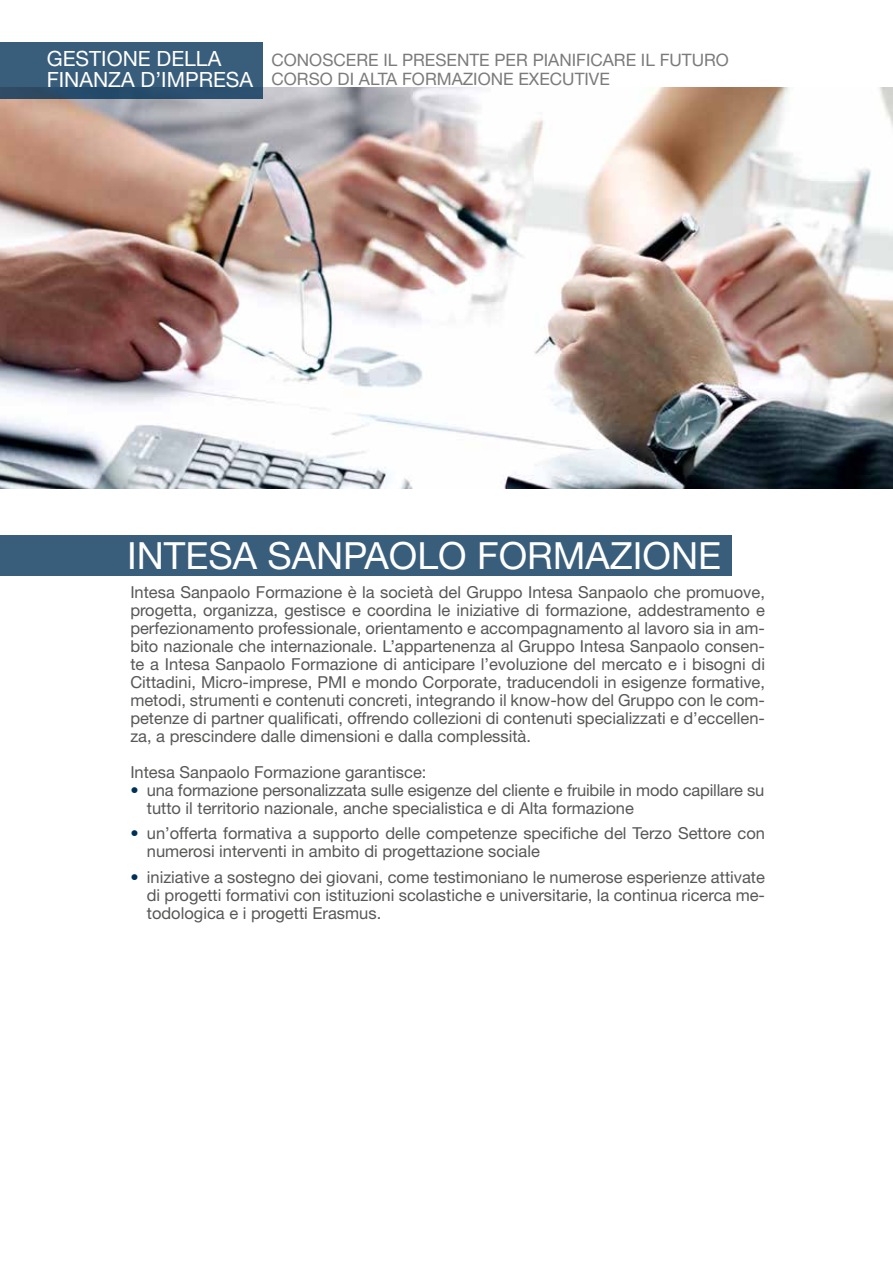
<style>
.page{position:relative;width:893px;height:1263px;background:#fff}
.page>*{position:absolute;margin:0;border:0;box-sizing:border-box;transform-origin:0 0}
.t1{font:37.5px "Helvetica Neue LT Std";color:#fff}
.t2{font:21px/21px "Helvetica Neue LT Std";color:#fff}
.t3{font:17.1px/18.1px "Helvetica Neue LT Std";color:#7c7b7b}
.t4{font:16.5px/18px "Helvetica Neue LT Std";color:#575756;text-align:justify}
.s1{color:#003057}
</style>
<div class="page">
<div style="left:0;top:535px;width:731px;height:40px;background:#395e7c"></div>
<img style="left:0;top:88px;width:893px;height:400px">
<div style="left:0;top:43px;width:263px;height:56px;background:linear-gradient(to bottom,#3e6481,#2e5170)"></div>
<p class="t2" style="left:47px;top:48px;width:208px">GESTIONE DELLA<br>FINANZA D’IMPRESA</p>
<p class="t3" style="left:271px;top:51px;width:459px">CONOSCERE IL PRESENTE PER PIANIFICARE IL FUTURO<br>CORSO DI ALTA FORMAZIONE EXECUTIVE</p>
<h1 class="t1" style="left:127px;top:534px;width:595px">INTESA SANPAOLO FORMAZIONE</h1>
<p class="t4" style="left:130px;top:582px;width:636px">Intesa Sanpaolo Formazione è la società del Gruppo Intesa Sanpaolo che promuove, progetta, organizza, gestisce e coordina le iniziative di formazione, addestramento e perfezionamento professionale, orientamento e accompagnamento al lavoro sia in am&shy;bito nazionale che internazionale. L’appartenenza al Gruppo Intesa Sanpaolo consen&shy;te a Intesa Sanpaolo Formazione di anticipare l’evoluzione del mercato e i bisogni di Cittadini, Micro-imprese, PMI e mondo Corporate, traducendoli in esigenze formative, metodi, strumenti e contenuti concreti, integrando il know-how del Gruppo con le com&shy;petenze di partner qualificati, offrendo collezioni di contenuti specializzati e d’eccellen&shy;za, a prescindere dalle dimensioni e dalla complessità.</p>
<p class="t4" style="left:130px;top:763px;width:298px">Intesa Sanpaolo Formazione garantisce:</p>
<p class="t4" style="left:147px;top:781px;width:619px;text-indent:-16px"><span class="s1">•</span> una formazione personalizzata sulle esigenze del cliente e fruibile in modo capillare su tutto il territorio nazionale, anche specialistica e di Alta formazione</p>
<p class="t4" style="left:147px;top:824px;width:620px;text-indent:-16px"><span class="s1">•</span> un’offerta formativa a supporto delle competenze specifiche del Terzo Settore con numerosi interventi in ambito di progettazione sociale</p>
<p class="t4" style="left:147px;top:867px;width:620px;text-indent:-16px"><span class="s1">•</span> iniziative a sostegno dei giovani, come testimoniano le numerose esperienze attivate di progetti formativi con istituzioni scolastiche e universitarie, la continua ricerca me&shy;todologica e i progetti Erasmus.</p>
</div>
